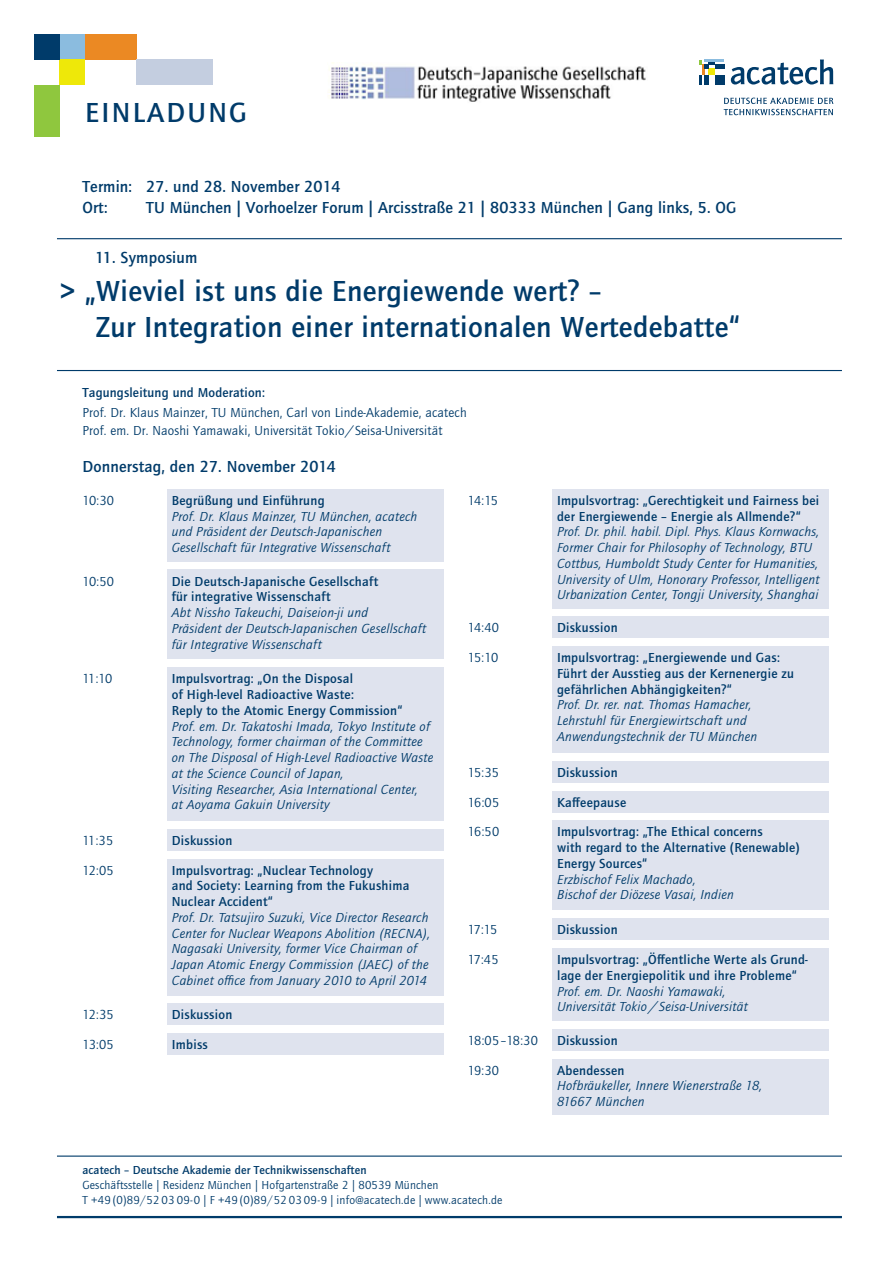
<style>
.page{position:relative;width:893px;height:1263px;background:#fff}
.page>*{position:absolute;margin:0;border:0;box-sizing:border-box;transform-origin:0 0}
.Head_Cover{font:500 30px "Quay Sans ITC Std";letter-spacing:.01em;color:#003b6a}
.Head_Cover-2{font:500 28.5px "Quay Sans ITC Std";letter-spacing:.08em;color:#003b6a}
.Head_Cover-3{font:500 16.5px "Quay Sans ITC Std";letter-spacing:.01em;color:#003b6a}
.Fließtext{font:italic 13.5px/15.8px "Quay Sans ITC Std";letter-spacing:.02em;color:#003b6a}
.Fließtext-2{font:500 13.5px/15.8px "Quay Sans ITC Std";letter-spacing:.02em;color:#003b6a}
.Head_Cover-4{font:13.5px "Quay Sans ITC Std";letter-spacing:.01em;color:#003b6a}
.Fließtext-3{font:13.5px "Quay Sans ITC Std";letter-spacing:-.05em;color:#003b6a}
.Head_Cover-5{font:500 13.5px "Quay Sans ITC Std";letter-spacing:.01em;color:#003b6a}
.Head_Cover-6{font:12px "Quay Sans ITC Std";letter-spacing:.01em;color:#003b6a}
.Head_Cover-7{font:500 12px "Quay Sans ITC Std";letter-spacing:.01em;color:#003b6a}
</style>
<div class="page">
<hr style="left:57px;top:1155px;width:785px;height:2px;background:#003b6a">
<hr style="left:57px;top:1216px;width:785px;height:2px;background:#003b6a">
<div style="left:60px;top:34px;width:25px;height:26px;background:#8bbcdf"></div>
<div style="left:60px;top:59px;width:25px;height:25px;background:#eee809"></div>
<div style="left:85px;top:34px;width:51px;height:26px;background:#eb8923"></div>
<div style="left:34px;top:85px;width:26px;height:51px;background:#8fc73e"></div>
<svg style="left:699px;top:60px;width:25px;height:24px"></svg>
<svg style="left:731px;top:60px;width:102px;height:25px"></svg>
<svg style="left:724px;top:98px;width:109px;height:17px"></svg>
<div style="left:136px;top:60px;width:77px;height:25px;background:#c4cee0"></div>
<hr style="left:57px;top:238px;width:785px;height:1px;background:#003b6a">
<hr style="left:57px;top:370px;width:785px;height:1px;background:#003b6a">
<div style="left:34px;top:34px;width:26px;height:26px;background:#003b6a"></div>
<img style="left:328px;top:63px;width:318px;height:39px">
<div style="left:552px;top:646px;width:277px;height:107px;background:#dfe3ee"></div>
<div style="left:167px;top:829px;width:276px;height:21px;background:#dfe3ee"></div>
<div style="left:167px;top:859px;width:276px;height:136px;background:#dfe3ee"></div>
<div style="left:167px;top:1033px;width:276px;height:21px;background:#dfe3ee"></div>
<div style="left:552px;top:489px;width:277px;height:119px;background:#dfe3ee"></div>
<div style="left:552px;top:617px;width:277px;height:21px;background:#dfe3ee"></div>
<div style="left:167px;top:668px;width:276px;height:153px;background:#dfe3ee"></div>
<div style="left:552px;top:761px;width:277px;height:21px;background:#dfe3ee"></div>
<div style="left:552px;top:791px;width:277px;height:21px;background:#dfe3ee"></div>
<div style="left:552px;top:821px;width:277px;height:89px;background:#dfe3ee"></div>
<div style="left:552px;top:918px;width:277px;height:22px;background:#dfe3ee"></div>
<div style="left:552px;top:948px;width:277px;height:72px;background:#dfe3ee"></div>
<div style="left:552px;top:1029px;width:277px;height:21px;background:#dfe3ee"></div>
<div style="left:167px;top:489px;width:276px;height:72px;background:#dfe3ee"></div>
<div style="left:167px;top:570px;width:276px;height:89px;background:#dfe3ee"></div>
<div style="left:167px;top:1003px;width:276px;height:22px;background:#dfe3ee"></div>
<div style="left:552px;top:1059px;width:277px;height:55px;background:#dfe3ee"></div>
<p class="Head_Cover-2" style="left:85px;top:97px;width:163px">EINLADUNG</p>
<p class="Head_Cover-3" style="left:82px;top:177px;width:259px">Termin: 27. und 28. November 2014</p>
<p class="Head_Cover-3" style="left:82px;top:198px;width:27px">Ort:</p>
<p class="Head_Cover-3" style="left:146px;top:198px;width:592px">TU München | Vorhoelzer Forum | Arcisstraße 21 | 80333 München | Gang links, 5. OG</p>
<p class="Head_Cover-3" style="left:95px;top:249px;width:104px">11. Symposium</p>
<p class="Head_Cover" style="left:60px;top:274px;width:543px">&gt; „Wieviel ist uns die Energiewende wert? –</p>
<p class="Head_Cover" style="left:96px;top:310px;width:646px">Zur Integration einer internationalen Wertedebatte“</p>
<p class="Head_Cover-5" style="left:82px;top:385px;width:184px">Tagungsleitung und Moderation:</p>
<p class="Head_Cover-4" style="left:82px;top:405px;width:386px">Prof. Dr. Klaus Mainzer, TU München, Carl von Linde-Akademie, acatech</p>
<p class="Head_Cover-4" style="left:82px;top:423px;width:361px">Prof. em. Dr. Naoshi Yamawaki, Universität Tokio/Seisa-Universität</p>
<p class="Head_Cover-3" style="left:82px;top:457px;width:255px">Donnerstag, den 27. November 2014</p>
<p class="Fließtext-3" style="left:82px;top:493px;width:33px">10:30</p>
<p class="Fließtext-2" style="left:172px;top:492px;width:154px">Begrüßung und Einführung</p>
<p class="Fließtext" style="left:172px;top:508px;width:247px">Prof. Dr. Klaus Mainzer, TU München, acatech und Präsident der Deutsch-Japanischen<br>Gesellschaft für Integrative Wissenschaft</p>
<p class="Fließtext-3" style="left:82px;top:574px;width:33px">10:50</p>
<p class="Fließtext-2" style="left:172px;top:573px;width:208px">Die Deutsch-Japanische Gesellschaft für integrative Wissenschaft</p>
<p class="Fließtext" style="left:172px;top:605px;width:256px">Abt Nissho Takeuchi, Daiseion-ji und<br>Präsident der Deutsch-Japanischen Gesellschaft für Integrative Wissenschaft</p>
<p class="Fließtext-3" style="left:82px;top:671px;width:31px">11:10</p>
<p class="Fließtext-2" style="left:172px;top:671px;width:232px">Impulsvortrag: „On the Disposal<br>of High-level Radioactive Waste:<br>Reply to the Atomic Energy Commission“</p>
<p class="Fließtext" style="left:172px;top:718px;width:263px">Prof. em. Dr. Takatoshi Imada, Tokyo Institute of Technology, former chairman of the Committee on The Disposal of High-Level Radioactive Waste at the Science Council of Japan,<br>Visiting Researcher, Asia International Center,<br>at Aoyama Gakuin University</p>
<p class="Fließtext-3" style="left:82px;top:833px;width:32px">11:35</p>
<p class="Fließtext-2" style="left:172px;top:833px;width:62px">Diskussion</p>
<p class="Fließtext-2" style="left:172px;top:862px;width:239px">Impulsvortrag: „Nuclear Technology<br>and Society: Learning from the Fukushima<br>Nuclear Accident“</p>
<p class="Fließtext" style="left:172px;top:910px;width:260px">Prof. Dr. Tatsujiro Suzuki, Vice Director Research Center for Nuclear Weapons Abolition (RECNA), Nagasaki University, former Vice Chairman of Japan Atomic Energy Commission (JAEC) of the Cabinet office from January 2010 to April 2014</p>
<p class="Fließtext-3" style="left:82px;top:863px;width:33px">12:05</p>
<p class="Fließtext-3" style="left:82px;top:1007px;width:33px">12:35</p>
<p class="Fließtext-2" style="left:172px;top:1007px;width:62px">Diskussion</p>
<p class="Fließtext-3" style="left:82px;top:1037px;width:33px">13:05</p>
<p class="Fließtext-2" style="left:172px;top:1037px;width:37px">Imbiss</p>
<p class="Fließtext-3" style="left:468px;top:493px;width:32px">14:15</p>
<p class="Fließtext-2" style="left:557px;top:492px;width:264px">Impulsvortrag: „Gerechtigkeit und Fairness bei der Energiewende – Energie als Allmende?“</p>
<p class="Fließtext" style="left:557px;top:524px;width:264px">Prof. Dr. phil. habil. Dipl. Phys. Klaus Kornwachs, Former Chair for Philosophy of Technology, BTU Cottbus, Humboldt Study Center for Humanities, University of Ulm, Honorary Professor, Intelligent Urbanization Center, Tongji University, Shanghai</p>
<p class="Fließtext-3" style="left:468px;top:620px;width:33px">14:40</p>
<p class="Fließtext-2" style="left:557px;top:620px;width:62px">Diskussion</p>
<p class="Fließtext-3" style="left:468px;top:650px;width:32px">15:10</p>
<p class="Fließtext-2" style="left:557px;top:650px;width:238px">Impulsvortrag: „Energiewende und Gas:<br>Führt der Ausstieg aus der Kernenergie zu gefährlichen Abhängigkeiten?“</p>
<p class="Fließtext" style="left:557px;top:697px;width:202px">Prof. Dr. rer. nat. Thomas Hamacher,<br>Lehrstuhl für Energiewirtschaft und<br>Anwendungstechnik der TU München</p>
<p class="Fließtext-3" style="left:468px;top:765px;width:33px">15:35</p>
<p class="Fließtext-2" style="left:557px;top:765px;width:62px">Diskussion</p>
<p class="Fließtext-3" style="left:468px;top:795px;width:33px">16:05</p>
<p class="Fließtext-2" style="left:557px;top:794px;width:71px">Kaffeepause</p>
<p class="Fließtext-2" style="left:557px;top:824px;width:244px">Impulsvortrag: „The Ethical concerns<br>with regard to the Alternative (Renewable)<br>Energy Sources“</p>
<p class="Fließtext" style="left:557px;top:871px;width:178px">Erzbischof Felix Machado,<br>Bischof der Diözese Vasai, Indien</p>
<p class="Fließtext-3" style="left:468px;top:824px;width:33px">16:50</p>
<p class="Fließtext-3" style="left:468px;top:922px;width:31px">17:15</p>
<p class="Fließtext-2" style="left:557px;top:922px;width:62px">Diskussion</p>
<p class="Fließtext-2" style="left:557px;top:952px;width:252px">Impulsvortrag: „Öffentliche Werte als Grund&shy;lage der Energiepolitik und ihre Probleme“</p>
<p class="Fließtext" style="left:557px;top:983px;width:192px">Prof. em. Dr. Naoshi Yamawaki,<br>Universität Tokio /Seisa-Universität</p>
<p class="Fließtext-3" style="left:468px;top:952px;width:32px">17:45</p>
<p class="Fließtext-3" style="left:468px;top:1033px;width:72px">18:05–18:30</p>
<p class="Fließtext-2" style="left:557px;top:1032px;width:62px">Diskussion</p>
<p class="Fließtext-3" style="left:468px;top:1063px;width:33px">19:30</p>
<p class="Fließtext-2" style="left:557px;top:1062px;width:69px">Abendessen</p>
<p class="Fließtext" style="left:557px;top:1078px;width:207px">Hofbräukeller, Innere Wienerstraße 18,<br>81667 München</p>
<p class="Head_Cover-7" style="left:82px;top:1163px;width:286px">acatech – Deutsche Akademie der Technikwissenschaften</p>
<p class="Head_Cover-6" style="left:82px;top:1178px;width:357px">Geschäftsstelle | Residenz München | Hofgartenstraße 2 | 80539 München</p>
<p class="Head_Cover-6" style="left:82px;top:1193px;width:422px">T +49 (0)89/52 03 09-0 | F +49 (0)89/52 03 09-9 | info@acatech.de | www.acatech.de</p>
</div>
